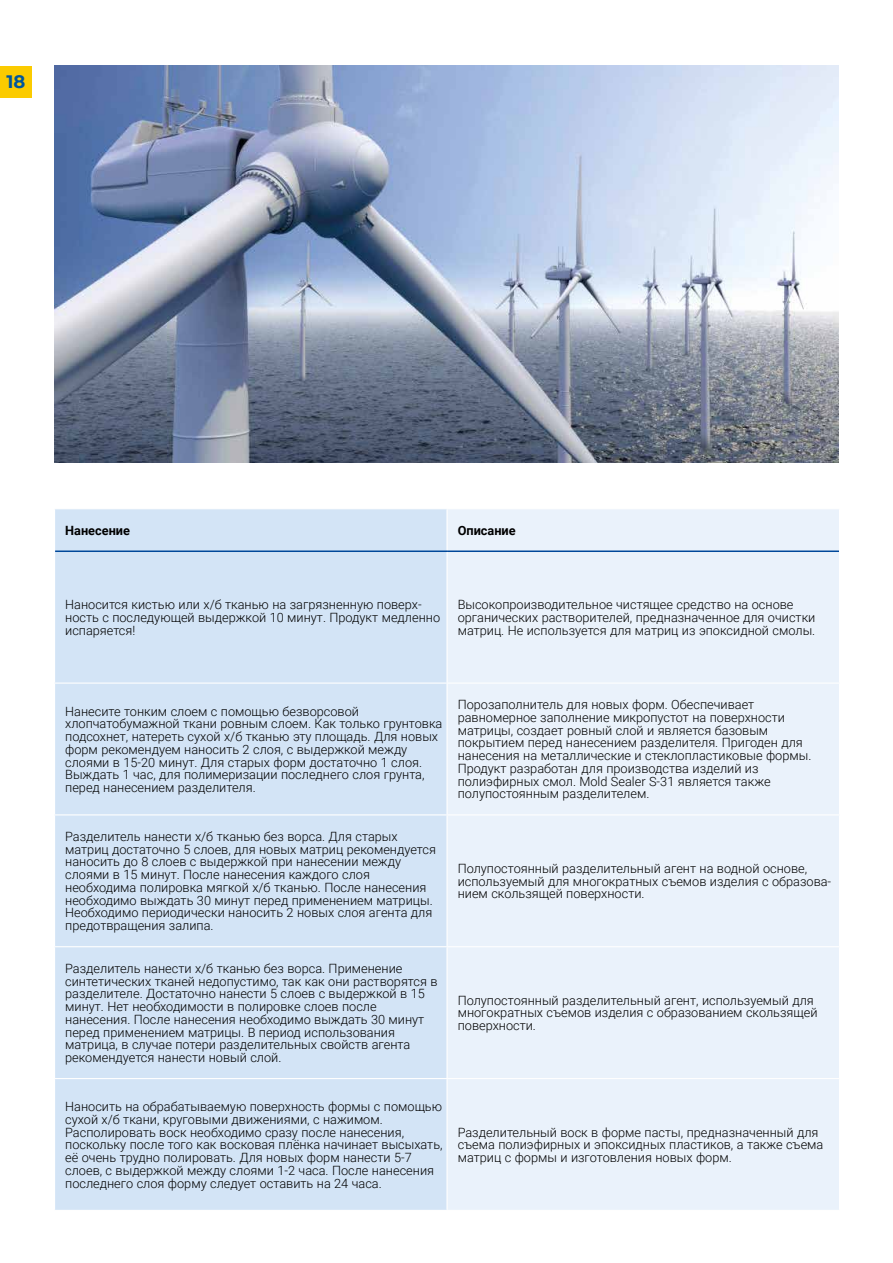
<style>
.page{position:relative;width:893px;height:1263px;background:#fff}
.page>*{position:absolute;margin:0;border:0;box-sizing:border-box;transform-origin:0 0}
.t1{font:700 18px "Montserrat";color:#00569d}
.t2{font:300 12.75px/12.8px "Roboto";color:#000}
.t3{font:700 12.75px "Roboto";color:#000}
</style>
<div class="page">
<div style="left:0;top:66px;width:32px;height:32px;background:#fbcb00"></div>
<img style="left:54px;top:66px;width:785px;height:397px">
<div style="left:55px;top:509px;width:391px;height:701px;background:#d3e4f6"></div>
<div style="left:448px;top:509px;width:391px;height:701px;background:#eaf2fb"></div>
<hr style="left:54px;top:682px;width:393px;height:2px;background:#fff">
<hr style="left:447px;top:682px;width:393px;height:2px;background:#fff">
<hr style="left:54px;top:814px;width:393px;height:1px;background:#fff">
<hr style="left:447px;top:814px;width:393px;height:1px;background:#fff">
<hr style="left:54px;top:946px;width:393px;height:1px;background:#fff">
<hr style="left:447px;top:946px;width:393px;height:1px;background:#fff">
<hr style="left:54px;top:1078px;width:393px;height:1px;background:#fff">
<hr style="left:447px;top:1078px;width:393px;height:1px;background:#fff">
<hr style="left:55px;top:550px;width:392px;height:2px;background:#00489a">
<hr style="left:447px;top:550px;width:392px;height:2px;background:#00489a">
<h1 class="t1" style="left:7px;top:69px;width:20px">18</h1>
<p class="t3" style="left:65px;top:521px;width:66px">Нанесение</p>
<p class="t3" style="left:458px;top:521px;width:60px">Описание</p>
<p class="t2" style="left:65px;top:598px;width:376px">Наносится кистью или х/б тканью на загрязненную поверх&shy;ность с последующей выдержкой 10 минут. Продукт медленно испаряется!</p>
<p class="t2" style="left:458px;top:598px;width:359px">Высокопроизводительное чистящее средство на основе органических растворителей, предназначенное для очистки матриц. Не используется для матриц из эпоксидной смолы.</p>
<p class="t2" style="left:65px;top:704px;width:379px">Нанесите тонким слоем с помощью безворсовой хлопчатобумажной ткани ровным слоем. Как только грунтовка подсохнет, натереть сухой х/б тканью эту площадь. Для новых форм рекомендуем наносить 2 слоя, с выдержкой между слоями в 15-20 минут. Для старых форм достаточно 1 слоя.<br>Выждать 1 час, для полимеризации последнего слоя грунта, перед нанесением разделителя.</p>
<p class="t2" style="left:458px;top:698px;width:355px">Порозаполнитель для новых форм. Обеспечивает равномерное заполнение микропустот на поверхности матрицы, создает ровный слой и является базовым покрытием перед нанесением разделителя. Пригоден для нанесения на металлические и стеклопластиковые формы.<br>Продукт разработан для производства изделий из полиэфирных смол. Mold Sealer S-31 является также полупостоянным разделителем.</p>
<p class="t2" style="left:65px;top:829px;width:372px">Разделитель нанести х/б тканью без ворса. Для старых матриц достаточно 5 слоев, для новых матриц рекомендуется наносить до 8 слоев с выдержкой при нанесении между слоями в 15 минут. После нанесения каждого слоя необходима полировка мягкой х/б тканью. После нанесения необходимо выждать 30 минут перед применением матрицы.<br>Необходимо периодически наносить 2 новых слоя агента для предотвращения залипа.</p>
<p class="t2" style="left:458px;top:861px;width:375px">Полупостоянный разделительный агент на водной основе, используемый для многократных съемов изделия с образова&shy;нием скользящей поверхности.</p>
<p class="t2" style="left:65px;top:961px;width:374px">Разделитель нанести х/б тканью без ворса. Применение синтетических тканей недопустимо, так как они растворятся в разделителе. Достаточно нанести 5 слоев с выдержкой в 15 минут. Нет необходимости в полировке слоев после нанесения. После нанесения необходимо выждать 30 минут перед применением матрицы. В период использования матрица, в случае потери разделительных свойств агента рекомендуется нанести новый слой.</p>
<p class="t2" style="left:65px;top:1099px;width:379px">Наносить на обрабатываемую поверхность формы с помощью сухой х/б ткани, круговыми движениями, с нажимом.<br>Располировать воск необходимо сразу после нанесения, поскольку после того как восковая плёнка начинает высыхать, её очень трудно полировать. Для новых форм нанести 5-7 слоев, с выдержкой между слоями 1-2 часа. После нанесения последнего слоя форму следует оставить на 24 часа.</p>
<p class="t2" style="left:458px;top:993px;width:361px">Полупостоянный разделительный агент, используемый для многократных съемов изделия с образованием скользящей поверхности.</p>
<p class="t2" style="left:458px;top:1125px;width:367px">Разделительный воск в форме пасты, предназначенный для съема полиэфирных и эпоксидных пластиков, а также съема матриц с формы и изготовления новых форм.</p>
</div>
